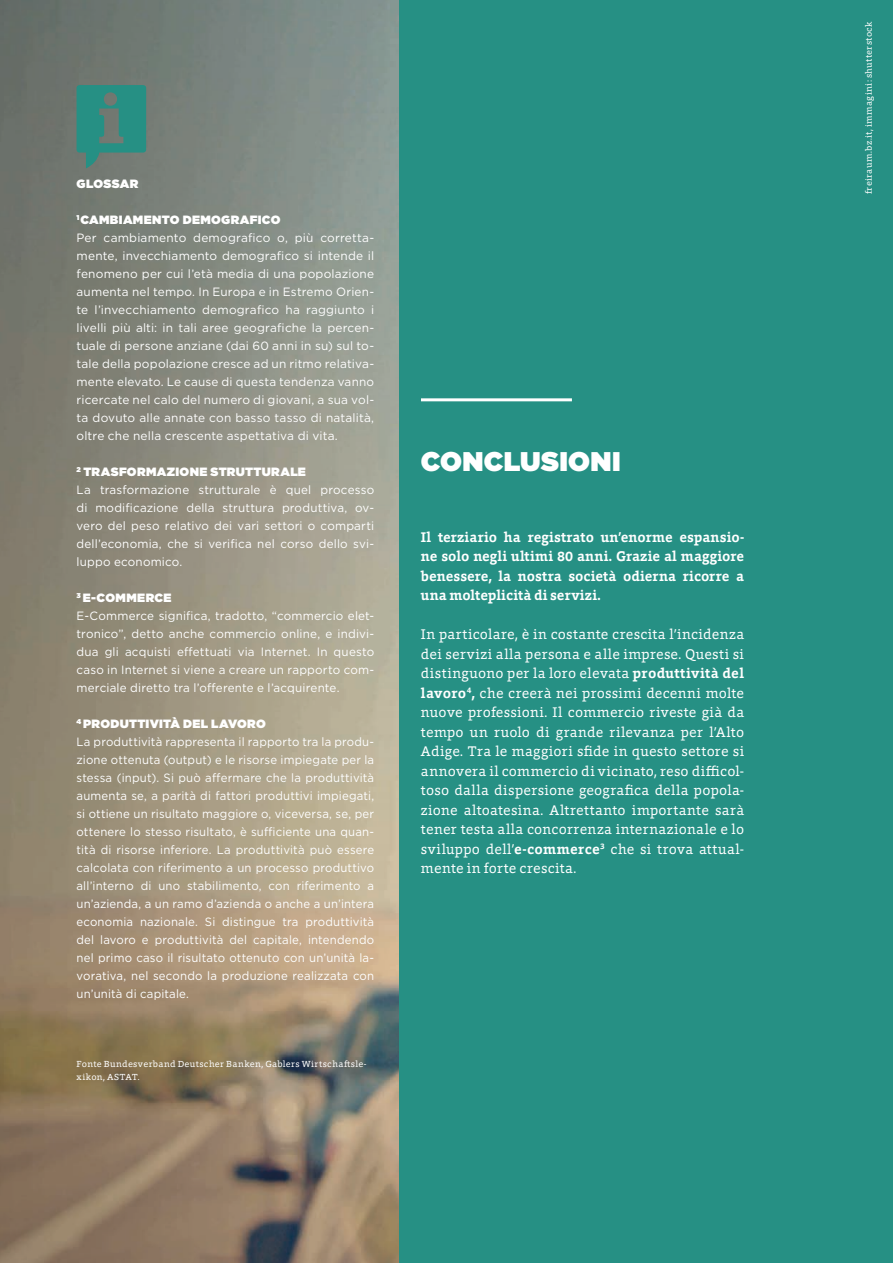
<style>
.page{position:relative;width:893px;height:1263px;background:#fff}
.page>*{position:absolute;margin:0;border:0;box-sizing:border-box;transform-origin:0 0}
.t1{font:900 27px "Gotham";letter-spacing:.01em;color:#fff}
.t2{font:14.25px/19.5px "Foro";letter-spacing:.025em;color:#fff;text-align:justify}
.t3{font:700 14.25px/19.5px "Foro";letter-spacing:.005em;color:#fff;text-align:justify;scale:.96 1}
.t4{font:12px/18px "Gotham";letter-spacing:.015em;color:#fff;text-align:justify}
.t5{font:12px/18px "Gotham";letter-spacing:.015em;color:#fff;text-align:justify;scale:.95 1}
.t6{font:900 12px "Gotham";letter-spacing:.025em;color:#fff}
.t7{font:9px/13.5px "Foro";letter-spacing:.04em;color:#fff}
.s1{font-weight:700}
</style>
<div class="page">
<img style="left:0;top:0;width:400px;height:1263px">
<div style="left:400px;top:0;width:493px;height:1263px;background:#269084"></div>
<svg style="left:77px;top:85px;width:69px;height:83px"></svg>
<hr style="left:421px;top:398px;width:151px;height:3px;background:#fff">
<p class="t6" style="left:77px;top:175px;width:63px">GLOSSAR</p>
<p class="t6" style="left:77px;top:211px;width:205px"><sup>1</sup> CAMBIAMENTO DEMOGRAFICO</p>
<p class="t4" style="left:77px;top:229px;width:299px">Per cambiamento demografico o, più corretta&shy;mente, invecchiamento demografico si intende il fenomeno per cui l’età media di una popolazione aumenta nel tempo. In Europa e in Estremo Orien&shy;te l’invecchiamento demografico ha raggiunto i livelli più alti: in tali aree geografiche la percen&shy;tuale di persone anziane (dai 60 anni in su) sul to&shy;tale della popolazione cresce ad un ritmo relativa&shy;mente elevato. Le cause di questa tendenza vanno ricercate nel calo del numero di giovani, a sua vol&shy;ta dovuto alle annate con basso tasso di natalità, oltre che nella crescente aspettativa di vita.</p>
<p class="t6" style="left:77px;top:463px;width:231px"><sup>2</sup> TRASFORMAZIONE STRUTTURALE</p>
<p class="t4" style="left:77px;top:481px;width:299px">La trasformazione strutturale è quel processo di modificazione della struttura produttiva, ov&shy;vero del peso relativo dei vari settori o comparti dell’economia, che si verifica nel corso dello svi&shy;luppo economico.</p>
<p class="t6" style="left:77px;top:589px;width:96px"><sup>3</sup> E-COMMERCE</p>
<p class="t4" style="left:77px;top:607px;width:299px">E-Commerce significa, tradotto, “commercio elet&shy;tronico”, detto anche commercio online, e indivi&shy;dua gli acquisti effettuati via Internet. In questo caso in Internet si viene a creare un rapporto com&shy;merciale diretto tra l’offerente e l’acquirente.</p>
<p class="t6" style="left:77px;top:715px;width:191px"><sup>4</sup> PRODUTTIVITÀ DEL LAVORO</p>
<p class="t5" style="left:77px;top:733px;width:315px">La produttività rappresenta il rapporto tra la produ&shy;zione ottenuta (output) e le risorse impiegate per la stessa (input). Si può affermare che la produttività aumenta se, a parità di fattori produttivi impiegati, si ottiene un risultato maggiore o, viceversa, se, per ottenere lo stesso risultato, è sufficiente una quan&shy;tità di risorse inferiore. La produttività può essere calcolata con riferimento a un processo produttivo all’interno di uno stabilimento, con riferimento a un’azienda, a un ramo d’azienda o anche a un’intera economia nazionale. Si distingue tra produttività del lavoro e produttività del capitale, intendendo nel primo caso il risultato ottenuto con un’unità la&shy;vorativa, nel secondo la produzione realizzata con un’unità di capitale.</p>
<p class="t7" style="left:77px;top:1057px;width:291px">Fonte Bundesverband Deutscher Banken, Gablers Wirtschaftsle&shy;xikon, ASTAT.</p>
<p class="t1" style="left:421px;top:442px;width:201px">CONCLUSIONI</p>
<p class="t3" style="left:421px;top:527px;width:338px">Il terziario ha registrato un’enorme espansio&shy;ne solo negli ultimi 80 anni. Grazie al maggiore benessere, la nostra società odierna ricorre a una molteplicità di servizi.</p>
<p class="t2" style="left:421px;top:624px;width:325px">In particolare, è in costante crescita l’incidenza dei servizi alla persona e alle imprese. Questi si distinguono per la loro elevata <span class="s1">produttività del lavoro</span><sup>4</sup><span class="s1">,</span> che creerà nei prossimi decenni molte nuove professioni. Il commercio riveste già da tempo un ruolo di grande rilevanza per l’Alto Adige. Tra le maggiori sfide in questo settore si annovera il commercio di vicinato, reso difficol&shy;toso dalla dispersione geografica della popola&shy;zione altoatesina. Altrettanto importante sarà tener testa alla concorrenza internazionale e lo sviluppo dell’<span class="s1">e-commerce</span><sup>3</sup> che si trova attual&shy;mente in forte crescita.</p>
<p class="t7" style="left:862px;top:194px;width:174px;rotate:-90deg">freiraum.bz.it, immagini: shutterstock</p>
</div>
